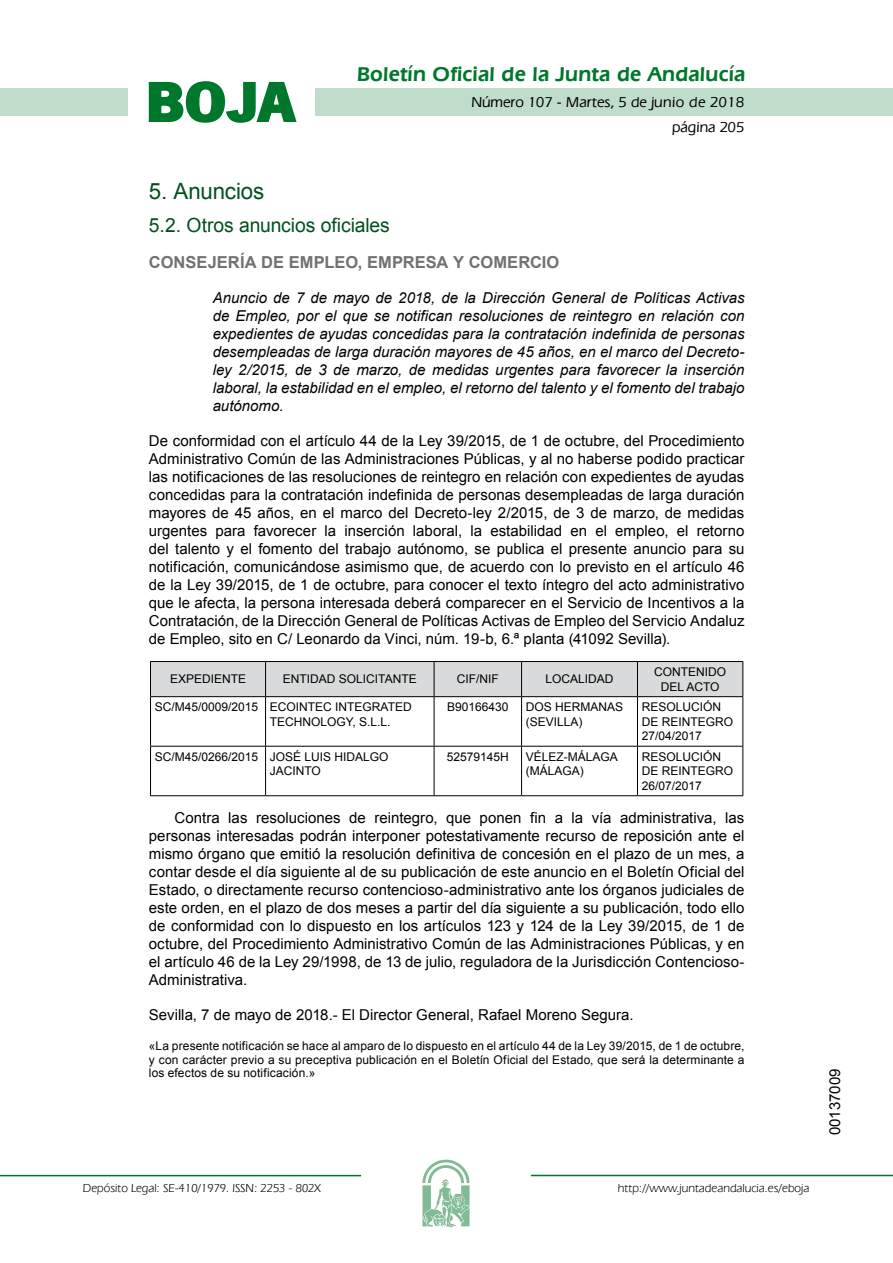
<style>
.page{position:relative;width:893px;height:1263px;background:#fff}
.page>*{position:absolute;margin:0;border:0;box-sizing:border-box;transform-origin:0 0}
.t1{font:700 57.75px "News Got T";color:#00782c;scale:1.14 1}
.t2{font:22.5px "Arial";letter-spacing:-.005em;color:#00501f}
.t3{font:600 21px "Eras IT Cby BT";letter-spacing:.01em;color:#00782c}
.t4{font:19.5px "Arial";letter-spacing:-.005em;color:#00501f}
.t5{font:700 16.5px "Arial";letter-spacing:.005em;color:#707173}
.t6{font:15px/18px "Arial";color:#000;text-align:justify}
.t7{font:italic 15px/18px "Arial";color:#000;text-align:justify}
.t8{font:500 15px/24.5px "Eras IT Cby BT";color:#000;text-align:right}
.t9{font:12px/14.4px "Arial";color:#000}
.t10{font:12px "Eras IT Cby BT";color:#000}
</style>
<div class="page">
<div style="left:315px;top:88px;width:577px;height:28px;background:#bfddca"></div>
<div style="left:0;top:88px;width:128px;height:28px;background:#bfddca"></div>
<hr style="left:0;top:1175px;width:361px;height:1px;background:#00782c">
<svg style="left:422px;top:1159px;width:47px;height:68px"></svg>
<hr style="left:531px;top:1175px;width:361px;height:1px;background:#00782c">
<svg style="left:148px;top:81px;width:149px;height:42px"></svg>
<div style="left:151px;top:662px;width:591px;height:34px;background:#d9dadb"></div>
<hr style="left:150px;top:661px;width:115px;height:1px;background:#000">
<hr style="left:150px;top:662px;width:1px;height:34px;background:#000">
<hr style="left:265px;top:661px;width:169px;height:1px;background:#000">
<hr style="left:265px;top:662px;width:1px;height:34px;background:#000">
<hr style="left:434px;top:661px;width:87px;height:1px;background:#000">
<hr style="left:433px;top:662px;width:1px;height:34px;background:#000">
<hr style="left:521px;top:661px;width:116px;height:1px;background:#000">
<hr style="left:521px;top:662px;width:1px;height:34px;background:#000">
<hr style="left:637px;top:661px;width:106px;height:1px;background:#000">
<hr style="left:637px;top:662px;width:1px;height:34px;background:#000">
<hr style="left:742px;top:662px;width:1px;height:34px;background:#000">
<hr style="left:150px;top:696px;width:115px;height:1px;background:#000">
<hr style="left:150px;top:697px;width:1px;height:49px;background:#000">
<hr style="left:265px;top:696px;width:169px;height:1px;background:#000">
<hr style="left:265px;top:697px;width:1px;height:49px;background:#000">
<hr style="left:434px;top:696px;width:87px;height:1px;background:#000">
<hr style="left:433px;top:697px;width:1px;height:49px;background:#000">
<hr style="left:521px;top:696px;width:116px;height:1px;background:#000">
<hr style="left:521px;top:697px;width:1px;height:49px;background:#000">
<hr style="left:637px;top:696px;width:106px;height:1px;background:#000">
<hr style="left:637px;top:697px;width:1px;height:49px;background:#000">
<hr style="left:742px;top:697px;width:1px;height:49px;background:#000">
<hr style="left:150px;top:746px;width:115px;height:1px;background:#000">
<hr style="left:150px;top:747px;width:1px;height:48px;background:#000">
<hr style="left:265px;top:746px;width:169px;height:1px;background:#000">
<hr style="left:265px;top:747px;width:1px;height:48px;background:#000">
<hr style="left:434px;top:746px;width:87px;height:1px;background:#000">
<hr style="left:433px;top:747px;width:1px;height:48px;background:#000">
<hr style="left:521px;top:746px;width:116px;height:1px;background:#000">
<hr style="left:521px;top:747px;width:1px;height:48px;background:#000">
<hr style="left:637px;top:746px;width:106px;height:1px;background:#000">
<hr style="left:637px;top:747px;width:1px;height:48px;background:#000">
<hr style="left:742px;top:747px;width:1px;height:48px;background:#000">
<hr style="left:150px;top:795px;width:115px;height:1px;background:#000">
<hr style="left:265px;top:795px;width:169px;height:1px;background:#000">
<hr style="left:434px;top:795px;width:87px;height:1px;background:#000">
<hr style="left:521px;top:795px;width:116px;height:1px;background:#000">
<hr style="left:637px;top:795px;width:106px;height:1px;background:#000">
<h1 class="t1" style="left:145px;top:68px;width:133px">BOJA</h1>
<h3 class="t3" style="left:357px;top:62px;width:390px">Boletín Oficial de la Junta de Andalucía</h3>
<p class="t8" style="left:471px;top:90px;width:274px">Número 107 - Martes, 5 de junio de 2018 página 205</p>
<h2 class="t2" style="left:149px;top:177px;width:117px">5. Anuncios</h2>
<h3 class="t4" style="left:149px;top:212px;width:242px">5.2. Otros anuncios oficiales</h3>
<p class="t5" style="left:149px;top:251px;width:412px">CONSEJERÍA DE EMPLEO, EMPRESA Y COMERCIO</p>
<p class="t7" style="left:213px;top:289px;width:533px">Anuncio de 7 de mayo de 2018, de la Dirección General de Políticas Activas de Empleo, por el que se notifican resoluciones de reintegro en relación con expedientes de ayudas concedidas para la contratación indefinida de personas desempleadas de larga duración mayores de 45 años, en el marco del Decreto&shy;ley 2/2015, de 3 de marzo, de medidas urgentes para favorecer la inserción laboral, la estabilidad en el empleo, el retorno del talento y el fomento del trabajo autónomo.</p>
<p class="t6" style="left:149px;top:432px;width:597px">De conformidad con el artículo 44 de la Ley 39/2015, de 1 de octubre, del Procedimiento Administrativo Común de las Administraciones Públicas, y al no haberse podido practicar las notificaciones de las resoluciones de reintegro en relación con expedientes de ayudas concedidas para la contratación indefinida de personas desempleadas de larga duración mayores de 45 años, en el marco del Decreto-ley 2/2015, de 3 de marzo, de medidas urgentes para favorecer la inserción laboral, la estabilidad en el empleo, el retorno del talento y el fomento del trabajo autónomo, se publica el presente anuncio para su notificación, comunicándose asimismo que, de acuerdo con lo previsto en el artículo 46 de la Ley 39/2015, de 1 de octubre, para conocer el texto íntegro del acto administrativo que le afecta, la persona interesada deberá comparecer en el Servicio de Incentivos a la Contratación, de la Dirección General de Políticas Activas de Empleo del Servicio Andaluz de Empleo, sito en C/ Leonardo da Vinci, núm. 19-b, 6.ª planta (41092 Sevilla).</p>
<p class="t9" style="left:170px;top:672px;width:78px">EXPEDIENTE</p>
<p class="t9" style="left:283px;top:672px;width:135px">ENTIDAD SOLICITANTE</p>
<p class="t9" style="left:457px;top:672px;width:43px">CIF/NIF</p>
<p class="t9" style="left:545px;top:672px;width:70px">LOCALIDAD</p>
<p class="t9" style="left:654px;top:665px;width:73px;text-align:center">CONTENIDO<br>DEL ACTO</p>
<p class="t9" style="left:270px;top:700px;width:143px;text-indent:-115px">SC/M45/0009/2015 ECOINTEC INTEGRATED<br>TECHNOLOGY, S.L.L.</p>
<p class="t9" style="left:447px;top:700px;width:63px">B90166430</p>
<p class="t9" style="left:526px;top:700px;width:99px">DOS HERMANAS (SEVILLA)</p>
<p class="t9" style="left:641px;top:700px;width:93px">RESOLUCIÓN<br>DE REINTEGRO<br>27/04/2017</p>
<p class="t9" style="left:270px;top:750px;width:120px;text-indent:-115px">SC/M45/0266/2015 JOSÉ LUIS HIDALGO<br>JACINTO</p>
<p class="t9" style="left:447px;top:750px;width:64px">52579145H</p>
<p class="t9" style="left:526px;top:750px;width:94px">VÉLEZ-MÁLAGA (MÁLAGA)</p>
<p class="t9" style="left:641px;top:750px;width:93px">RESOLUCIÓN<br>DE REINTEGRO<br>26/07/2017</p>
<p class="t6" style="left:149px;top:808px;width:597px;text-indent:26px">Contra las resoluciones de reintegro, que ponen fin a la vía administrativa, las personas interesadas podrán interponer potestativamente recurso de reposición ante el mismo órgano que emitió la resolución definitiva de concesión en el plazo de un mes, a contar desde el día siguiente al de su publicación de este anuncio en el Boletín Oficial del Estado, o directamente recurso contencioso-administrativo ante los órganos judiciales de este orden, en el plazo de dos meses a partir del día siguiente a su publicación, todo ello de conformidad con lo dispuesto en los artículos 123 y 124 de la Ley 39/2015, de 1 de octubre, del Procedimiento Administrativo Común de las Administraciones Públicas, y en el artículo 46 de la Ley 29/1998, de 13 de julio, reguladora de la Jurisdicción Contencioso-Administrativa.</p>
<p class="t6" style="left:149px;top:1005px;width:486px">Sevilla, 7 de mayo de 2018.- El Director General, Rafael Moreno Segura.</p>
<p class="t9" style="left:149px;top:1039px;width:597px;line-height:13.5px;text-align:justify">«La presente notificación se hace al amparo de lo dispuesto en el artículo 44 de la Ley 39/2015, de 1 de octubre, y con carácter previo a su preceptiva publicación en el Boletín Oficial del Estado, que será la determinante a los efectos de su notificación.»</p>
<p class="t10" style="left:83px;top:1181px;width:239px">Depósito Legal: SE-410/1979. ISSN: 2253 - 802X</p>
<p class="t10" style="left:618px;top:1181px;width:193px">http://www.juntadeandalucia.es/eboja</p>
<p class="t6" style="left:826px;top:1135px;width:68px;rotate:-90deg">00137009</p>
</div>
